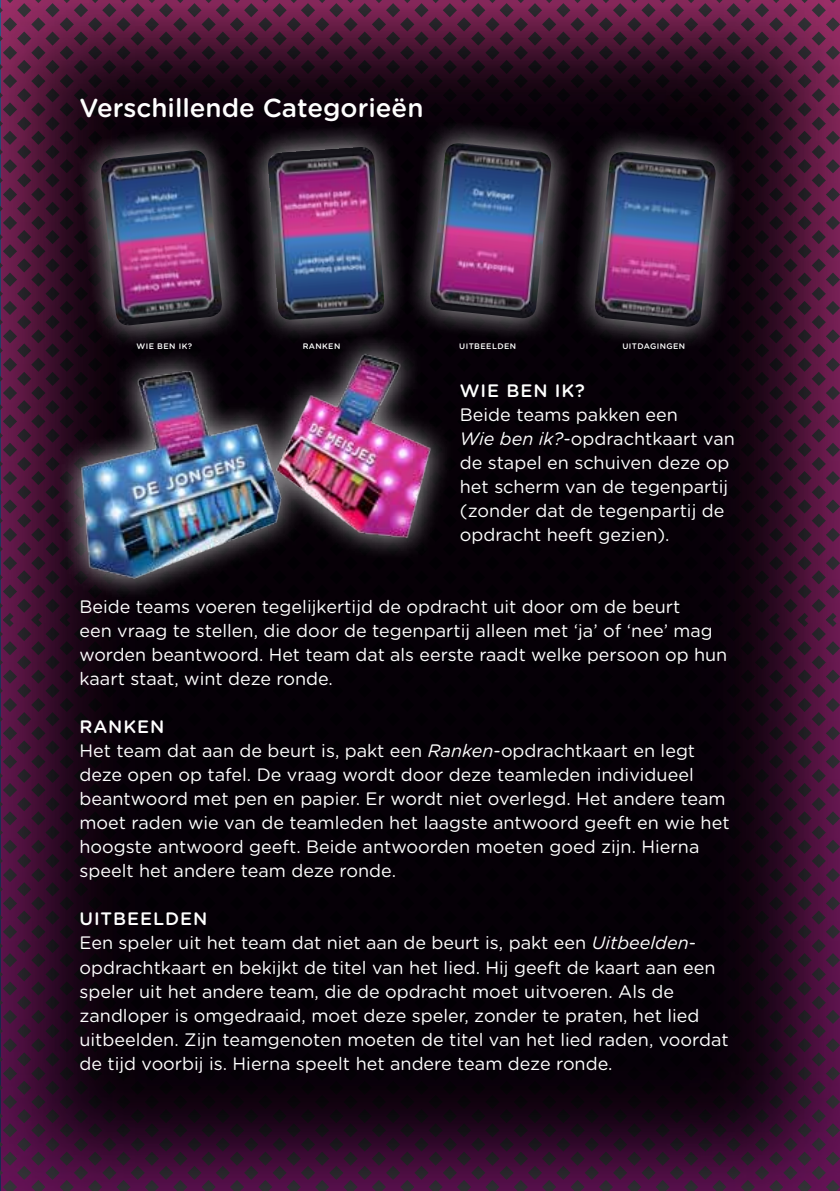
<style>
.page{position:relative;width:840px;height:1191px;background:#fff}
.page>*{position:absolute;margin:0;border:0;box-sizing:border-box;transform-origin:0 0}
.t1{font:500 26px "Gotham Rounded";color:#fff}
.t2{font:18px/24px "Gotham Rounded";color:#fff}
.t3{font:500 18px "Gotham Rounded";color:#fff}
.t4{font:500 8px "Gotham Rounded";letter-spacing:.05em;color:#fff}
.s1{font-style:italic}
.s2{font-weight:500}
</style>
<div class="page">
<img style="left:0;top:0;width:839px;height:1191px">
<div style="left:56px;top:330px;width:397px;height:271px;background:#fff;opacity:.75"></div>
<img style="left:81px;top:348px;width:367px;height:243px">
<svg style="left:70px;top:120px;width:182px;height:235px;background:#180d16"></svg>
<img style="left:100px;top:150px;width:123px;height:176px">
<svg style="left:564px;top:121px;width:182px;height:236px;background:#140c13"></svg>
<img style="left:593px;top:152px;width:123px;height:176px">
<svg style="left:238px;top:118px;width:161px;height:230px;background:#150f16"></svg>
<img style="left:267px;top:147px;width:118px;height:173px">
<svg style="left:399px;top:112px;width:182px;height:236px;background:#0f0910"></svg>
<img style="left:429px;top:143px;width:123px;height:176px">
<h1 class="t1" style="left:79px;top:89px;width:345px">VERSCHILLENDE CATEGORIEËN</h1>
<p class="t4" style="left:136px;top:341px;width:57px">WI E BEN I K?</p>
<p class="t4" style="left:302px;top:341px;width:39px">RANKEN</p>
<p class="t4" style="left:459px;top:341px;width:58px">UITBEELDEN</p>
<p class="t4" style="left:622px;top:341px;width:56px">UITDAGI NGEN</p>
<p class="t3" style="left:459px;top:378px;width:126px">WI E BEN I K?</p>
<p class="t2" style="left:459px;top:402px;width:276px">Beide teams pakken een<br><span class="s1">Wie ben ik?</span>-opdrachtkaart van de stapel en schuiven deze op het scherm van de tegenpartij (zonder dat de tegenpartij de opdracht heeft gezien).</p>
<p class="t2" style="left:79px;top:594px;width:649px">Beide teams voeren tegelijkertijd de opdracht uit door om de beurt<br>een vraag te stellen, die door de tegenpartij alleen met ‘ja’ of ‘nee’ mag worden beantwoord. Het team dat als eerste raadt welke persoon op hun kaart staat, wint deze ronde.</p>
<p class="t2" style="left:79px;top:714px;width:651px"><span class="s2">RANKEN<br></span>Het team dat aan de beurt is, pakt een <span class="s1">Ranken</span>-opdrachtkaart en legt deze open op tafel. De vraag wordt door deze teamleden individueel beantwoord met pen en papier. Er wordt niet overlegd. Het andere team moet raden wie van de teamleden het laagste antwoord geeft en wie het hoogste antwoord geeft. Beide antwoorden moeten goed zijn. Hierna speelt het andere team deze ronde.</p>
<p class="t2" style="left:79px;top:906px;width:650px"><span class="s2">UITBEELDEN<br></span>Een speler uit het team dat niet aan de beurt is, pakt een <span class="s1">Uitbeelden&shy;</span>opdrachtkaart en bekijkt de titel van het lied. Hij geeft de kaart aan een speler uit het andere team, die de opdracht moet uitvoeren. Als de zandloper is omgedraaid, moet deze speler, zonder te praten, het lied uitbeelden. Zijn teamgenoten moeten de titel van het lied raden, voordat de tijd voorbij is. Hierna speelt het andere team deze ronde.</p>
</div>
